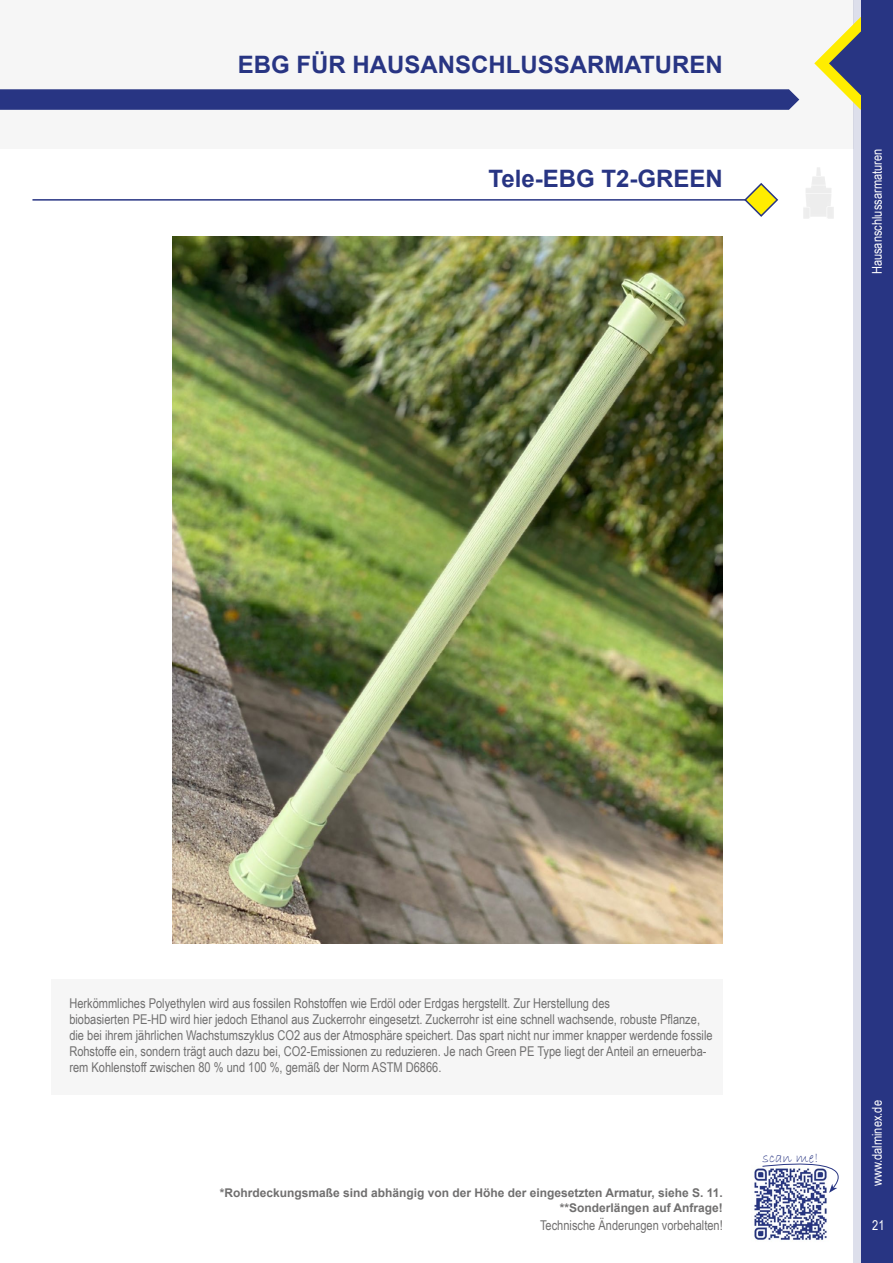
<style>
.page{position:relative;width:893px;height:1263px;background:#fff}
.page>*{position:absolute;margin:0;border:0;box-sizing:border-box;transform-origin:0 0}
.t1{font:700 24px "Arial";color:#283583}
.t2{font:15px "Bradley Hand ITC";color:#283583}
.t3{font:13.5px/16.2px "Arial Narrow";color:#706f6f}
.t4{font:13.5px "Arial Narrow";color:#fff}
.t5{font:700 12px/14.4px "Arial";color:#706f6f;text-align:right}
</style>
<div class="page">
<div style="left:0;top:0;width:853px;height:148px;background:#f6f6f6"></div>
<div style="left:853px;top:0;width:40px;height:1263px;background:#dddfeb"></div>
<svg style="left:814px;top:17px;width:47px;height:93px"></svg>
<div style="left:861px;top:0;width:32px;height:1263px;background:#283583"></div>
<svg style="left:0;top:89px;width:799px;height:21px;background:#2d3a86"></svg>
<hr style="left:32px;top:199px;width:742px;height:2px;background:#283583">
<svg style="left:743px;top:183px;width:36px;height:34px"></svg>
<img style="left:754px;top:1168px;width:73px;height:72px">
<svg style="left:762px;top:1163px;width:77px;height:30px"></svg>
<img style="left:172px;top:236px;width:550px;height:708px">
<div style="left:51px;top:979px;width:671px;height:116px;background:#f6f6f6"></div>
<h1 class="t1" style="left:238px;top:47px;width:486px">EBG FÜR HAUSANSCHLUSSARMATUREN</h1>
<h1 class="t1" style="left:489px;top:162px;width:236px">Tele-EBG T2-GREEN</h1>
<p class="t4" style="left:867px;top:274px;width:127px;rotate:-90deg">Hausanschlussarmaturen</p>
<p class="t3" style="left:69px;top:994px;width:645px">Herkömmliches Polyethylen wird aus fossilen Rohstoffen wie Erdöl oder Erdgas hergstellt. Zur Herstellung des<br>biobasierten PE-HD wird hier jedoch Ethanol aus Zuckerrohr eingesetzt. Zuckerrohr ist eine schnell wachsende, robuste Pflanze, die bei ihrem jährlichen Wachstumszyklus CO2 aus der Atmosphäre speichert. Das spart nicht nur immer knapper werdende fossile Rohstoffe ein, sondern trägt auch dazu bei, CO2-Emissionen zu reduzieren. Je nach Green PE Type liegt der Anteil an erneuerba&shy;rem Kohlenstoff zwischen 80 % und 100 %, gemäß der Norm ASTM D6866.</p>
<p class="t5" style="left:220px;top:1186px;width:505px">*Rohrdeckungsmaße sind abhängig von der Höhe der eingesetzten Armatur, siehe S. 11. **Sonderlängen auf Anfrage!</p>
<p class="t2" style="left:762px;top:1148px;width:58px">scan me!</p>
<p class="t4" style="left:867px;top:1186px;width:88px;rotate:-90deg">www.dalminex.de</p>
<p class="t3" style="left:540px;top:1217px;width:184px">Technische Änderungen vorbehalten!</p>
<p class="t4" style="left:872px;top:1215px;width:14px">21</p>
</div>
